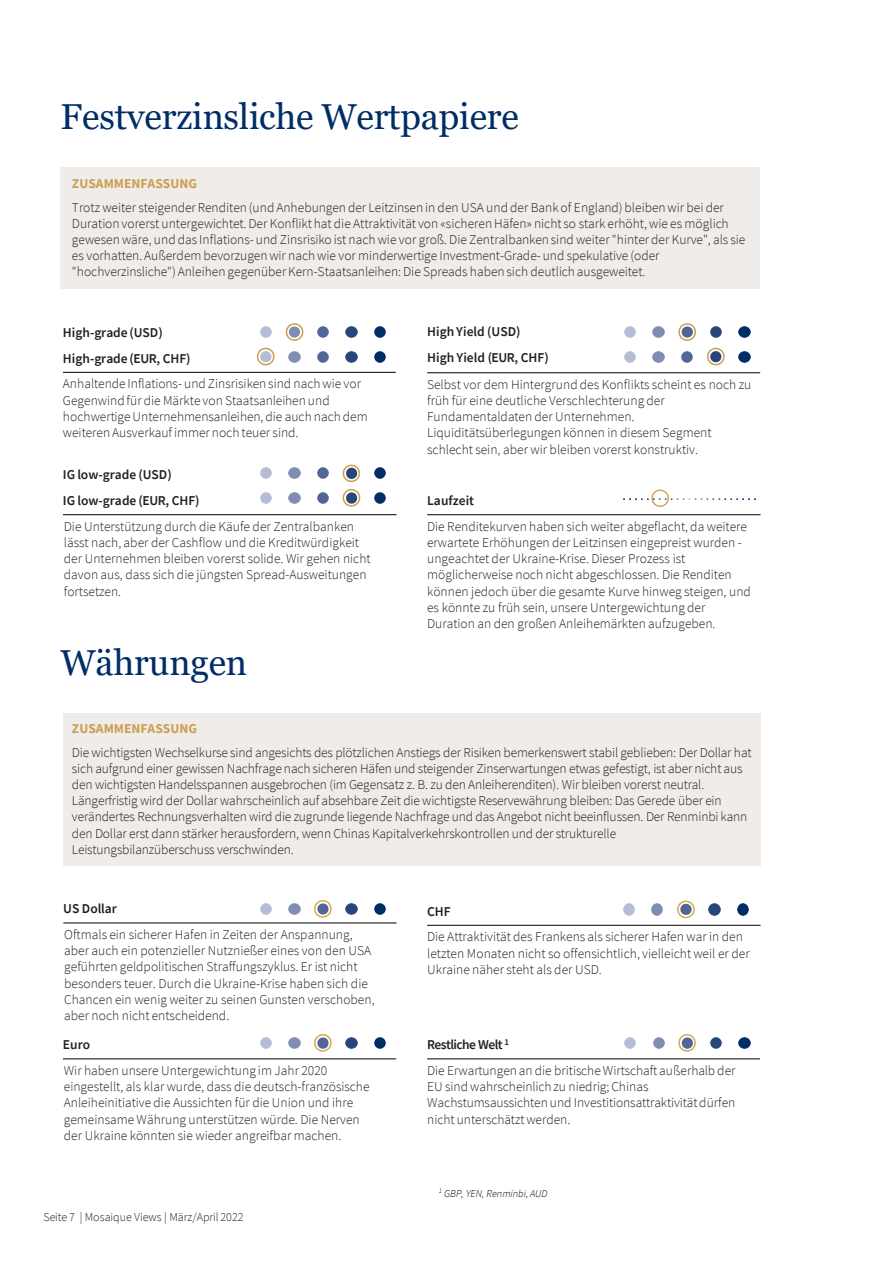
<style>
.page{position:relative;width:893px;height:1264px;background:#fff}
.page>*{position:absolute;margin:0;border:0;box-sizing:border-box;transform-origin:0 0}
.t1{font:36px "Georgia";letter-spacing:-.005em;color:#002d65}
.t2{font:300 13.5px/16.2px "Source Sans Pro";letter-spacing:-.005em;color:#231f20}
.t3{font:600 13.5px "Source Sans Pro";color:#231f20}
.t4{font:700 13.5px "Source Sans Pro";color:#cc9f53}
.t5{font:600 13.5px "Source Sans Pro";letter-spacing:-.04em;color:#231f20}
.t6{font:300 12px "Source Sans Pro";letter-spacing:-.005em;color:#231f20}
.t7{font:italic 300 10.5px "Source Sans Pro";color:#000}
</style>
<div class="page">
<div style="left:63px;top:713px;width:697px;height:152px;background:#efecea"></div>
<div style="left:61px;top:167px;width:699px;height:122px;background:#efecea"></div>
<hr style="left:63px;top:372px;width:333px;height:1px;background:#000">
<hr style="left:63px;top:514px;width:333px;height:1px;background:#000">
<hr style="left:63px;top:1058px;width:333px;height:1px;background:#000">
<hr style="left:427px;top:372px;width:333px;height:1px;background:#000">
<hr style="left:427px;top:514px;width:333px;height:1px;background:#000">
<hr style="left:427px;top:924px;width:333px;height:1px;background:#000">
<hr style="left:427px;top:1058px;width:333px;height:1px;background:#000">
<svg style="left:260px;top:326px;width:11px;height:12px"></svg>
<svg style="left:317px;top:326px;width:11px;height:12px"></svg>
<svg style="left:346px;top:326px;width:11px;height:12px"></svg>
<svg style="left:374px;top:326px;width:12px;height:12px"></svg>
<svg style="left:285px;top:323px;width:19px;height:18px"></svg>
<svg style="left:260px;top:467px;width:11px;height:12px"></svg>
<svg style="left:289px;top:467px;width:11px;height:12px"></svg>
<svg style="left:317px;top:467px;width:11px;height:12px"></svg>
<svg style="left:374px;top:467px;width:12px;height:12px"></svg>
<svg style="left:624px;top:326px;width:11px;height:12px"></svg>
<svg style="left:652px;top:326px;width:12px;height:12px"></svg>
<svg style="left:710px;top:326px;width:11px;height:12px"></svg>
<svg style="left:738px;top:326px;width:12px;height:12px"></svg>
<svg style="left:678px;top:323px;width:18px;height:18px"></svg>
<svg style="left:289px;top:351px;width:11px;height:11px"></svg>
<svg style="left:317px;top:351px;width:11px;height:11px"></svg>
<svg style="left:346px;top:351px;width:11px;height:11px"></svg>
<svg style="left:374px;top:351px;width:12px;height:11px"></svg>
<svg style="left:256px;top:347px;width:19px;height:19px"></svg>
<svg style="left:260px;top:492px;width:11px;height:11px"></svg>
<svg style="left:289px;top:492px;width:11px;height:11px"></svg>
<svg style="left:317px;top:492px;width:11px;height:11px"></svg>
<svg style="left:374px;top:492px;width:12px;height:11px"></svg>
<svg style="left:342px;top:464px;width:19px;height:43px"></svg>
<svg style="left:260px;top:903px;width:11px;height:11px"></svg>
<svg style="left:289px;top:903px;width:11px;height:11px"></svg>
<svg style="left:346px;top:903px;width:11px;height:11px"></svg>
<svg style="left:374px;top:903px;width:12px;height:11px"></svg>
<svg style="left:314px;top:900px;width:18px;height:18px"></svg>
<svg style="left:623px;top:903px;width:11px;height:11px"></svg>
<svg style="left:651px;top:903px;width:12px;height:11px"></svg>
<svg style="left:708px;top:903px;width:12px;height:11px"></svg>
<svg style="left:737px;top:903px;width:11px;height:11px"></svg>
<svg style="left:677px;top:900px;width:18px;height:18px"></svg>
<svg style="left:260px;top:1037px;width:11px;height:11px"></svg>
<svg style="left:289px;top:1037px;width:11px;height:11px"></svg>
<svg style="left:346px;top:1037px;width:11px;height:11px"></svg>
<svg style="left:374px;top:1037px;width:12px;height:11px"></svg>
<svg style="left:314px;top:1034px;width:18px;height:18px"></svg>
<svg style="left:624px;top:1037px;width:11px;height:11px"></svg>
<svg style="left:653px;top:1037px;width:11px;height:11px"></svg>
<svg style="left:710px;top:1037px;width:11px;height:11px"></svg>
<svg style="left:738px;top:1037px;width:12px;height:11px"></svg>
<svg style="left:678px;top:1034px;width:18px;height:18px"></svg>
<svg style="left:624px;top:351px;width:11px;height:11px"></svg>
<svg style="left:652px;top:351px;width:12px;height:11px"></svg>
<svg style="left:681px;top:351px;width:11px;height:11px"></svg>
<svg style="left:738px;top:351px;width:12px;height:11px"></svg>
<svg style="left:707px;top:347px;width:18px;height:19px"></svg>
<svg style="left:623px;top:489px;width:132px;height:18px"></svg>
<hr style="left:63px;top:922px;width:333px;height:1px;background:#000">
<h2 class="t1" style="left:61px;top:94px;width:460px">Festverzinsliche Wertpapiere</h2>
<p class="t4" style="left:72px;top:174px;width:127px">ZUSAMMENFASSUNG</p>
<p class="t2" style="left:72px;top:199px;width:675px">Trotz weiter steigender Renditen (und Anhebungen der Leitzinsen in den USA und der Bank of England) bleiben wir bei der Duration vorerst untergewichtet. Der Konflikt hat die Attraktivität von «sicheren Häfen» nicht so stark erhöht, wie es möglich gewesen wäre, und das Inflations- und Zinsrisiko ist nach wie vor groß. Die Zentralbanken sind weiter "hinter der Kurve", als sie es vorhatten. Außerdem bevorzugen wir nach wie vor minderwertige Investment-Grade- und spekulative (oder "hochverzinsliche") Anleihen gegenüber Kern-Staatsanleihen: Die Spreads haben sich deutlich ausgeweitet.</p>
<p class="t3" style="left:63px;top:323px;width:101px">High-grade (USD)</p>
<p class="t3" style="left:63px;top:349px;width:129px">High-grade (EUR, CHF)</p>
<p class="t2" style="left:63px;top:376px;width:306px">Anhaltende Inflations- und Zinsrisiken sind nach wie vor Gegenwind für die Märkte von Staatsanleihen und hochwertige Unternehmensanleihen, die auch nach dem weiteren Ausverkauf immer noch teuer sind.</p>
<p class="t3" style="left:63px;top:465px;width:110px">IG low-grade (USD)</p>
<p class="t3" style="left:63px;top:491px;width:138px">IG low-grade (EUR, CHF)</p>
<p class="t2" style="left:64px;top:518px;width:308px">Die Unterstützung durch die Käufe der Zentralbanken lässt nach, aber der Cashflow und die Kreditwürdigkeit der Unternehmen bleiben vorerst solide. Wir gehen nicht davon aus, dass sich die jüngsten Spread-Ausweitungen fortsetzen.</p>
<h1 class="t1" style="left:61px;top:641px;width:188px">Währungen</h1>
<p class="t3" style="left:427px;top:322px;width:95px">High Yield (USD)</p>
<p class="t3" style="left:427px;top:349px;width:123px">High Yield (EUR, CHF)</p>
<p class="t2" style="left:427px;top:376px;width:325px">Selbst vor dem Hintergrund des Konflikts scheint es noch zu früh für eine deutliche Verschlechterung der Fundamentaldaten der Unternehmen.<br>Liquiditätsüberlegungen können in diesem Segment schlecht sein, aber wir bleiben vorerst konstruktiv.</p>
<p class="t3" style="left:427px;top:491px;width:48px">Laufzeit</p>
<p class="t2" style="left:427px;top:518px;width:325px">Die Renditekurven haben sich weiter abgeflacht, da weitere erwartete Erhöhungen der Leitzinsen eingepreist wurden - ungeachtet der Ukraine-Krise. Dieser Prozess ist möglicherweise noch nicht abgeschlossen. Die Renditen können jedoch über die gesamte Kurve hinweg steigen, und es könnte zu früh sein, unsere Untergewichtung der Duration an den großen Anleihemärkten aufzugeben.</p>
<p class="t4" style="left:72px;top:719px;width:127px">ZUSAMMENFASSUNG</p>
<p class="t2" style="left:72px;top:743px;width:681px">Die wichtigsten Wechselkurse sind angesichts des plötzlichen Anstiegs der Risiken bemerkenswert stabil geblieben: Der Dollar hat sich aufgrund einer gewissen Nachfrage nach sicheren Häfen und steigender Zinserwartungen etwas gefestigt, ist aber nicht aus den wichtigsten Handelsspannen ausgebrochen (im Gegensatz z. B. zu den Anleiherenditen). Wir bleiben vorerst neutral.<br>Längerfristig wird der Dollar wahrscheinlich auf absehbare Zeit die wichtigste Reservewährung bleiben: Das Gerede über ein verändertes Rechnungsverhalten wird die zugrunde liegende Nachfrage und das Angebot nicht beeinflussen. Der Renminbi kann den Dollar erst dann stärker herausfordern, wenn Chinas Kapitalverkehrskontrollen und der strukturelle Leistungsbilanzüberschuss verschwinden.</p>
<p class="t3" style="left:63px;top:899px;width:55px">US Dollar</p>
<p class="t2" style="left:64px;top:926px;width:312px">Oftmals ein sicherer Hafen in Zeiten der Anspannung, aber auch ein potenzieller Nutznießer eines von den USA geführten geldpolitischen Straffungszyklus. Er ist nicht besonders teuer. Durch die Ukraine-Krise haben sich die Chancen ein wenig weiter zu seinen Gunsten verschoben, aber noch nicht entscheidend.</p>
<p class="t3" style="left:63px;top:1035px;width:29px">Euro</p>
<p class="t2" style="left:64px;top:1062px;width:307px">Wir haben unsere Untergewichtung im Jahr 2020 eingestellt, als klar wurde, dass die deutsch-französische Anleiheinitiative die Aussichten für die Union und ihre gemeinsame Währung unterstützen würde. Die Nerven der Ukraine könnten sie wieder angreifbar machen.</p>
<p class="t6" style="left:44px;top:1209px;width:201px">Seite 7 | Mosaique Views | März/April 2022</p>
<p class="t3" style="left:427px;top:901px;width:25px">CHF</p>
<p class="t2" style="left:427px;top:928px;width:324px">Die Attraktivität des Frankens als sicherer Hafen war in den letzten Monaten nicht so offensichtlich, vielleicht weil er der<br>Ukraine näher steht als der USD.</p>
<p class="t5" style="left:427px;top:1035px;width:84px">Restliche Welt <sup>1</sup></p>
<p class="t2" style="left:427px;top:1062px;width:310px">Die Erwartungen an die britische Wirtschaft außerhalb der EU sind wahrscheinlich zu niedrig; Chinas Wachstumsaussichten und Investitionsattraktivität dürfen nicht unterschätzt werden.</p>
<p class="t7" style="left:439px;top:1186px;width:110px"><sup>1</sup> GBP, YEN, Renminbi, AUD</p>
</div>
